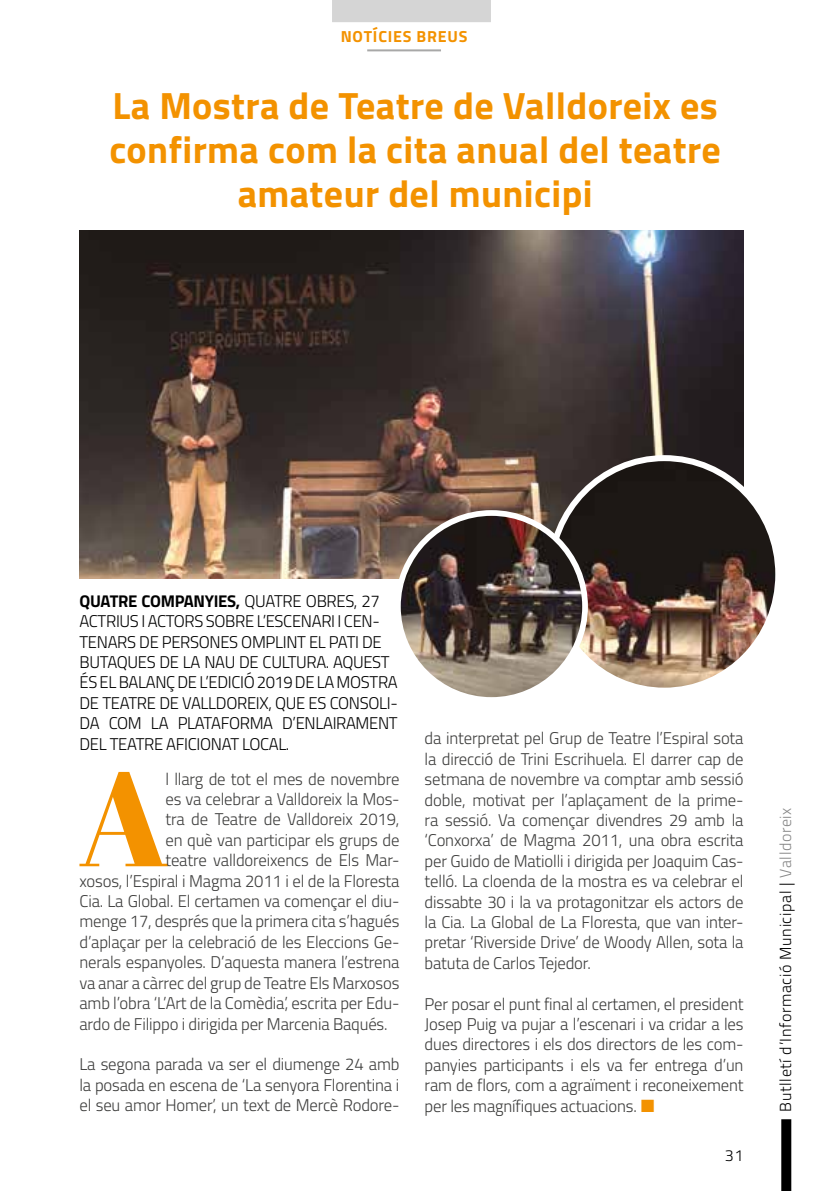
<style>
.page{position:relative;width:823px;height:1191px;background:#fff}
.page>*{position:absolute;margin:0;border:0;box-sizing:border-box;transform-origin:0 0}
.t1{font:133.6px "Abril Fatface";color:#f39200}
.t2{font:700 38px/44px "Titillium";letter-spacing:.01em;color:#f39200;text-align:center}
.t3{font:300 17px/20.4px "Titillium";letter-spacing:-.01em;color:#3c3c3b;text-align:justify}
.t4{font:300 17px/20.4px "Titillium";letter-spacing:-.02em;color:#000}
.t5{font:300 16px "Titillium";letter-spacing:.04em;color:#000}
.t6{font:700 16px "Titillium";letter-spacing:.05em;color:#f39200}
.s1{font-weight:700}
.s2{color:#878787}
</style>
<div class="page">
<div style="left:780px;top:1119px;width:10px;height:72px;background:#000"></div>
<img style="left:79px;top:230px;width:664px;height:348px">
<div style="left:332px;top:0;width:158px;height:22px;background:#d5d5d5"></div>
<hr style="left:367px;top:49px;width:74px;height:2px;background:#a8a8a7">
<img style="left:550px;top:458px;width:223px;height:228px">
<div style="left:547px;top:455px;width:233px;height:238px;border:6px solid #fff;border-radius:50%"></div>
<img style="left:397px;top:513px;width:187px;height:187px;border-radius:93px">
<div style="left:395px;top:510px;width:192px;height:193px;border:6px solid #fff;border-radius:50%"></div>
<p class="t6" style="left:340px;top:24px;width:128px">NOTÍCIES BREUS</p>
<h2 class="t2" style="left:109px;top:82px;width:612px">La Mostra de Teatre de Valldoreix es confirma com la cita anual del teatre amateur del municipi</h2>
<p class="t4" style="left:79px;top:590px;width:319px"><span class="s1">QUATRE COMPANYIES,</span> QUATRE OBRES, 27<br>ACTRIUS I ACTORS SOBRE L’ESCENARI I CEN-TENARS DE PERSONES OMPLINT EL PATI DE BUTAQUES DE LA NAU DE CULTURA. AQUEST ÉS EL BALANÇ DE L’EDICIÓ 2019 DE LA MOSTRA DE TEATRE DE VALLDOREIX, QUE ES CONSOLI-DA COM LA PLATAFORMA D’ENLAIRAMENT DEL TEATRE AFICIONAT LOCAL.</p>
<h1 class="t1" style="left:79px;top:725px;width:91px">A</h1>
<p class="t3" style="left:165px;top:767px;width:235px">l llarg de tot el mes de novembre</p>
<p class="t3" style="left:165px;top:788px;width:235px">es va celebrar a Valldoreix la Mos-</p>
<p class="t3" style="left:165px;top:808px;width:235px">tra de Teatre de Valldoreix 2019,</p>
<p class="t3" style="left:165px;top:829px;width:235px">en què van participar els grups de</p>
<p class="t3" style="left:165px;top:849px;width:235px">teatre valldoreixencs de Els Mar-</p>
<p class="t3" style="left:79px;top:869px;width:321px">xosos, l’Espiral i Magma 2011 i el de la Floresta</p>
<p class="t3" style="left:79px;top:890px;width:321px">Cia. La Global. El certamen va començar el diu-</p>
<p class="t3" style="left:79px;top:910px;width:321px">menge 17, després que la primera cita s’hagués</p>
<p class="t3" style="left:79px;top:931px;width:321px">d’aplaçar per la celebració de les Eleccions Ge-</p>
<p class="t3" style="left:79px;top:951px;width:321px">nerals espanyoles. D’aquesta manera l’estrena</p>
<p class="t3" style="left:79px;top:971px;width:321px">va anar a càrrec del grup de Teatre Els Marxosos</p>
<p class="t3" style="left:79px;top:992px;width:321px">amb l’obra ‘L’Art de la Comèdia’, escrita per Edu-</p>
<p class="t3" style="left:79px;top:1012px;width:309px">ardo de Filippo i dirigida per Marcenia Baqués.</p>
<p class="t3" style="left:79px;top:1053px;width:321px">La segona parada va ser el diumenge 24 amb la posada en escena de ‘La senyora Florentina i el seu amor Homer’, un text de Mercè Rodore-</p>
<p class="t3" style="left:424px;top:727px;width:320px">da interpretat pel Grup de Teatre l’Espiral sota la direcció de Trini Escrihuela. El darrer cap de setmana de novembre va comptar amb sessió doble, motivat per l’aplaçament de la prime&shy;ra sessió. Va començar divendres 29 amb la ‘Conxorxa’ de Magma 2011, una obra escrita per Guido de Matiolli i dirigida per Joaquim Cas&shy;telló. La cloenda de la mostra es va celebrar el dissabte 30 i la va protagonitzar els actors de la Cia. La Global de La Floresta, que van inter&shy;pretar ‘Riverside Drive’ de Woody Allen, sota la batuta de Carlos Tejedor.</p>
<p class="t3" style="left:424px;top:992px;width:320px">Per posar el punt final al certamen, el president Josep Puig va pujar a l’escenari i va cridar a les dues directores i els dos directors de les com&shy;panyies participants i els va fer entrega d’un ram de flors, com a agraïment i reconeixement per les magnífiques actuacions.</p>
<p class="t5" style="left:724px;top:1143px;width:20px">31</p>
<p class="t5" style="left:773px;top:1111px;width:306px;rotate:-90deg">Butlletí d’Informació Municipal | <span class="s2">Valldoreix</span></p>
</div>
